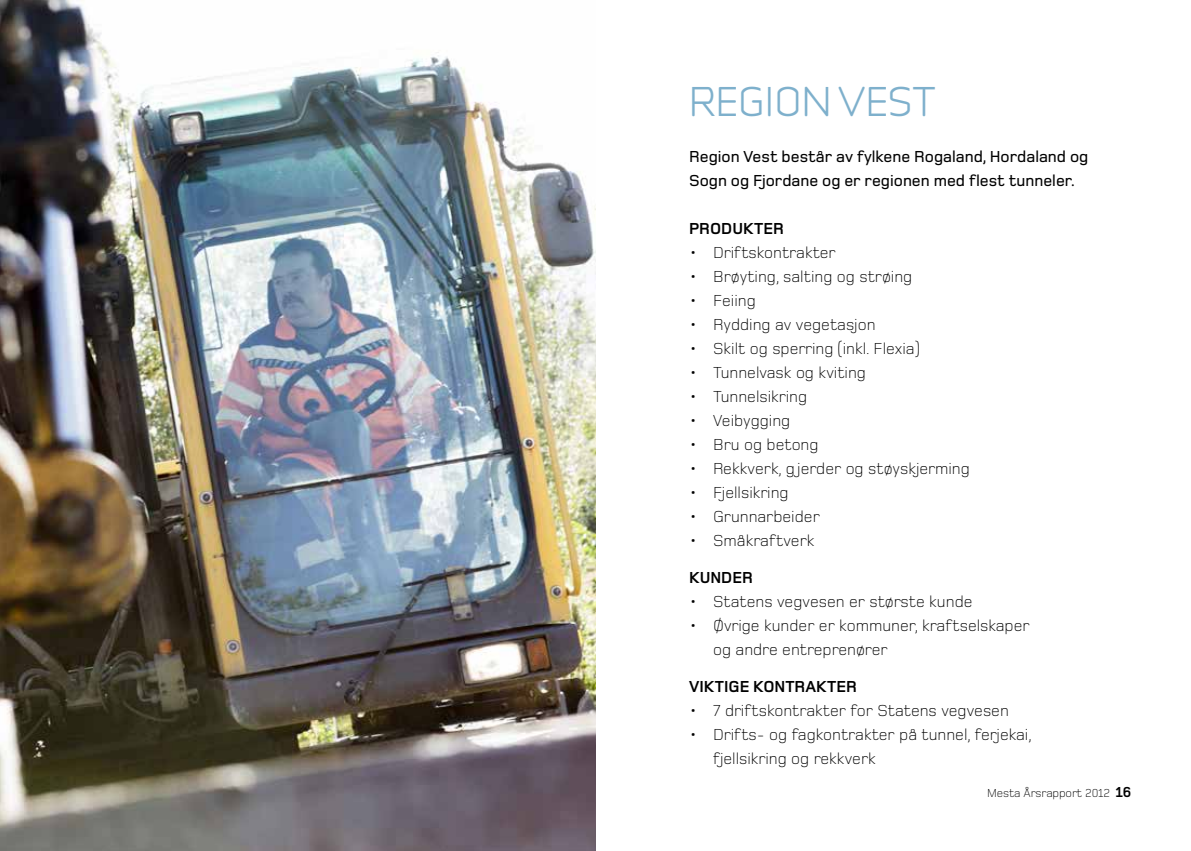
<style>
.page{position:relative;width:1191px;height:851px;background:#fff}
.page>*{position:absolute;margin:0;border:0;box-sizing:border-box;transform-origin:0 0}
.t1{font:37.5px "Infinity T Medium";color:#7eb0cc}
.t2{font:300 16.5px/24px "Foundry Monoline";color:#000}
.t3{font:500 16.5px/24px "Foundry Monoline";color:#000}
.t4{font:700 16.5px "Foundry Monoline";color:#000}
.t5{font:300 12px "Foundry Monoline";letter-spacing:-.01em;color:#000}
.s1{font-weight:700;font-size:15px}
</style>
<div class="page">
<img style="left:0;top:0;width:595px;height:850px">
<h1 class="t1" style="left:689px;top:74px;width:249px">REGION VEST</h1>
<p class="t3" style="left:689px;top:145px;width:401px">Region Vest består av fylkene Rogaland, Hordaland og<br>Sogn og Fjordane og er regionen med flest tunneler.</p>
<p class="t4" style="left:689px;top:220px;width:97px">PRODUKTER</p>
<p class="t2" style="left:689px;top:240px;width:148px">• Driftskontrakter</p>
<p class="t2" style="left:689px;top:264px;width:225px">• Brøyting, salting og strøing</p>
<p class="t2" style="left:689px;top:288px;width:68px">• Feiing</p>
<p class="t2" style="left:689px;top:312px;width:188px">• Rydding av vegetasjon</p>
<p class="t2" style="left:689px;top:336px;width:232px">• Skilt og sperring (inkl. Flexia)</p>
<p class="t2" style="left:689px;top:360px;width:178px">• Tunnelvask og kviting</p>
<p class="t2" style="left:689px;top:384px;width:119px">• Tunnelsikring</p>
<p class="t2" style="left:689px;top:408px;width:103px">• Veibygging</p>
<p class="t2" style="left:689px;top:432px;width:131px">• Bru og betong</p>
<p class="t2" style="left:689px;top:456px;width:282px">• Rekkverk, g jerder og støyskjerming</p>
<p class="t2" style="left:689px;top:480px;width:101px">• Fjellsikring</p>
<p class="t2" style="left:689px;top:504px;width:132px">• Grunnarbeider</p>
<p class="t2" style="left:689px;top:529px;width:127px">• Småkraftverk</p>
<p class="t4" style="left:689px;top:569px;width:66px">KUNDER</p>
<p class="t2" style="left:689px;top:589px;width:285px">• Statens vegvesen er største kunde</p>
<p class="t2" style="left:713px;top:613px;width:318px;text-indent:-24px">• Øvrige kunder er kommuner, kraftselskaper og andre entreprenører</p>
<p class="t4" style="left:689px;top:677px;width:169px">VIKTIGE KONTRAKTER</p>
<p class="t2" style="left:689px;top:698px;width:321px">• 7 driftskontrakter for Statens vegvesen</p>
<p class="t2" style="left:713px;top:722px;width:320px;text-indent:-24px">• Drifts- og fagkontrakter på tunnel, ferjekai, fjellsikring og rekkverk</p>
<p class="t5" style="left:987px;top:786px;width:146px">Mesta Årsrapport 2012 <span class="s1">16</span></p>
</div>
